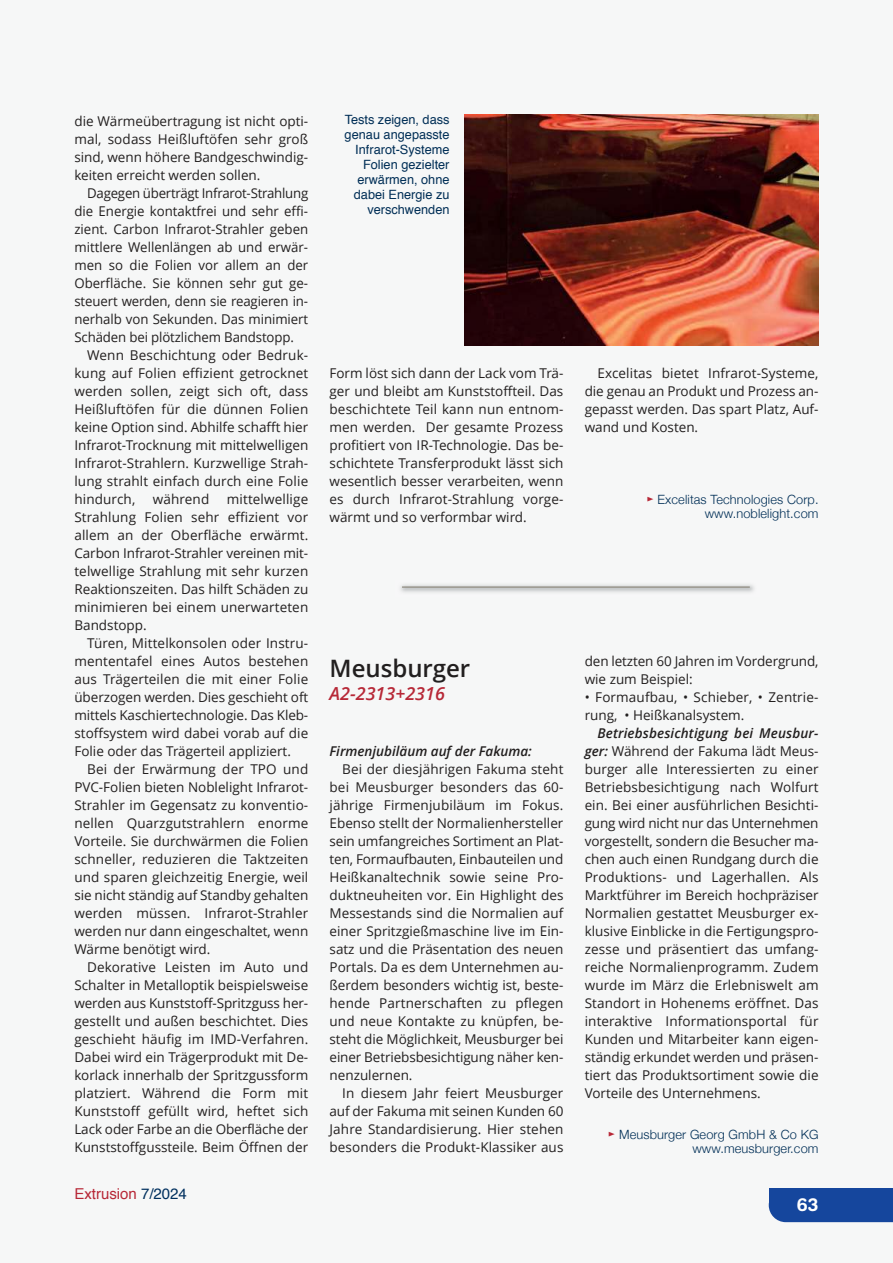
<style>
.page{position:relative;width:893px;height:1263px;background:#fff}
.page>*{position:absolute;margin:0;border:0;box-sizing:border-box;transform-origin:0 0}
.t1{font:600 24px "Open Sans";color:#221f1f}
.t2{font:italic 600 18px "Open Sans";color:#b72837}
.t3{font:700 18px "Helvetica Rounded";color:#fff}
.t4{font:15px "Helvetica";color:#b72837}
.t5{font:13.5px/18px "Open Sans";color:#221f1f;text-align:justify}
.t6{font:italic 600 13.5px "Open Sans";color:#221f1f}
.t7{font:12.75px/15px "Helvetica";color:#002e56;text-align:right}
.t8{font:300 12.75px/14.2px "Helvetica Neue";letter-spacing:.01em;color:#002e56;text-align:right}
.s1{color:#00305e}
.s2{font-family:"Arial Unicode MS";font-weight:400;color:#b72837}
.s3{font-weight:600;font-style:italic}
</style>
<div class="page">
<div style="left:769px;top:1205px;width:124px;height:17px;background:#15469d"></div>
<div style="left:769px;top:1188px;width:124px;height:17px;background:#15469d"></div>
<hr style="left:402px;top:587px;width:348px;height:1px;background:#807a6c">
<img style="left:465px;top:115px;width:354px;height:230px">
<p class="t5" style="left:74px;top:113px;width:235px">die Wärmeübertragung ist nicht opti&shy;mal, sodass Heißluftöfen sehr groß sind, wenn höhere Bandgeschwindig&shy;keiten erreicht werden sollen.</p>
<p class="t5" style="left:74px;top:185px;width:235px;text-indent:13px">Dagegen überträgt Infrarot-Strahlung die Energie kontaktfrei und sehr effi&shy;zient. Carbon Infrarot-Strahler geben mittlere Wellenlängen ab und erwär&shy;men so die Folien vor allem an der Oberfläche. Sie können sehr gut ge&shy;steuert werden, denn sie reagieren in&shy;nerhalb von Sekunden. Das minimiert Schäden bei plötzlichem Bandstopp.</p>
<p class="t5" style="left:74px;top:347px;width:235px;text-indent:13px">Wenn Beschichtung oder Bedru k&shy;kung auf Folien effizient getrocknet werden sollen, zeigt sich oft, dass Heißluftöfen für die dünnen Folien keine Option sind. Abhilfe schafft hier Infrarot-Trocknung mit mittelwelligen Infrarot-Strahlern. Kurzwellige Strah&shy;lung strahlt einfach durch eine Folie hindurch,</p>
<p class="t5" style="left:74px;top:491px;width:235px;text-indent:152px">mittelwellige Strahlung Folien sehr effizient vor allem an der Oberfläche erwärmt.<br>Carbon Infrarot-Strahler vereinen mit&shy;telwellige Strahlung mit sehr kurzen Reaktionszeiten. Das hilft Schäden zu minimieren bei einem unerwarteten Bandstopp.</p>
<p class="t5" style="left:74px;top:635px;width:235px;text-indent:13px">Türen, Mittelkonsolen oder Instru&shy;mententafel eines Autos bestehen aus Trägerteilen die mit einer Folie überzogen werden. Dies geschieht oft mittels Kaschiertechnologie. Das Kleb&shy;stoffsystem wird dabei vorab auf die Folie oder das Trägerteil appliziert.</p>
<p class="t5" style="left:74px;top:761px;width:235px;text-indent:13px">Bei der Erwärmung der TPO und PVC-Folien bieten Noblelight Infrarot-Strahler im Gegensatz zu konventio&shy;nellen Quarzgutstrahlern enorme Vorteile. Sie durchwärmen die Folien schneller, reduzieren die Taktzeiten und sparen gleichzeitig Energie, weil sie nicht ständig auf Standby gehalten werden müssen. Infrarot-Strahler werden nur dann eingeschaltet, wenn Wärme benötigt wird.</p>
<p class="t5" style="left:74px;top:959px;width:235px;text-indent:13px">Dekorative Leisten im Auto und Schalter in Metalloptik beispielsweise werden aus Kunststoff-Spritzguss her&shy;gestellt und außen beschichtet. Dies geschieht häufig im IMD-Verfahren.<br>Dabei wird ein Trägerprodukt mit De&shy;korlack innerhalb der Spritzgussform platziert. Während die Form mit Kunststoff gefüllt wird, heftet sich Lack oder Farbe an die Oberfläche der Kunststoffgussteile. Beim Öffnen der</p>
<p class="t5" style="left:153px;top:491px;width:58px">während</p>
<p class="t4" style="left:74px;top:1188px;width:114px">Extrusion <span class="s1">7/2024</span></p>
<p class="t7" style="left:345px;top:114px;width:106px">Tests zeigen, dass genau angepasste<br>Infrarot-Systeme<br>Folien gezielter erwärmen, ohne dabei Energie zu verschwenden</p>
<p class="t5" style="left:330px;top:365px;width:235px">Form löst sich dann der Lack vom Trä&shy;ger und bleibt am Kunststoffteil. Das beschichtete Teil kann nun entnom&shy;men werden. Der gesamte Prozess profitiert von IR-Technologie. Das be&shy;schichtete Transferprodukt lässt sich wesentlich besser verarbeiten, wenn es durch Infrarot-Strahlung vorge&shy;wärmt und so verformbar wird.</p>
<p class="t5" style="left:585px;top:365px;width:235px;text-indent:13px">Excelitas bietet Infrarot-Systeme, die genau an Produkt und Prozess an&shy;gepasst werden. Das spart Platz, Auf&shy;wand und Kosten.</p>
<p class="t8" style="left:646px;top:491px;width:174px"><span class="s2">►</span> Excelitas Technologies Corp. www.noblelight.com</p>
<h1 class="t1" style="left:330px;top:659px;width:142px">Meusburger</h1>
<h2 class="t2" style="left:330px;top:686px;width:117px">A2-2313+2316</h2>
<p class="t6" style="left:330px;top:746px;width:204px">Firmenjubiläum auf der Fakuma:</p>
<p class="t5" style="left:330px;top:761px;width:235px;text-indent:13px">Bei der diesjährigen Fakuma steht bei Meusburger besonders das 60- jährige Firmenjubiläum im Fokus.<br>Ebenso stellt der Normalienhersteller sein umfangreiches Sortiment an Plat&shy;ten, Formaufbauten, Einbauteilen und Heißkanaltechnik sowie seine Pro&shy;duktneuheiten vor. Ein Highlight des Messestands sind die Normalien auf einer Spritzgießmaschine live im Ein&shy;satz und die Präsentation des neuen Portals. Da es dem Unternehmen au&shy;ßerdem besonders wichtig ist, beste&shy;hende Partnerschaften zu pflegen und neue Kontakte zu knüpfen, be&shy;steht die Möglichkeit, Meusburger bei einer Betriebsbesichtigung näher ken&shy;nenzulernen.</p>
<p class="t5" style="left:330px;top:1085px;width:235px;text-indent:13px">In diesem Jahr feiert Meusburger auf der Fakuma mit seinen Kunden 60<br>Jahre Standardisierung. Hier stehen besonders die Produkt-Klassiker aus</p>
<p class="t5" style="left:585px;top:653px;width:235px">den letzten 60 Jahren im Vordergrund, wie zum Beispiel:</p>
<p class="t5" style="left:585px;top:689px;width:235px">• Formaufbau, • Schieber, • Zentrie&shy;rung, • Heißkanalsystem.</p>
<p class="t5" style="left:585px;top:725px;width:235px;text-indent:13px"><span class="s3">Betriebsbesichtigung bei Meusbur&shy;ger:</span> Während der Fakuma lädt Meus&shy;burger alle Interessierten zu einer Betriebsbesichtigung nach Wolfurt ein. Bei einer ausführlichen Besichti&shy;gung wird nicht nur das Unternehmen vorgestellt, sondern die Besucher ma&shy;chen auch einen Rundgang durch die Produktions- und Lagerhallen. Als Marktführer im Bereich hochpräziser Normalien gestattet Meusburger ex&shy;klusive Einblicke in die Fertigungspro&shy;zesse und präsentiert das umfang&shy;reiche Normalienprogramm. Zudem wurde im März die Erlebniswelt am Standort in Hohenems eröffnet. Das interaktive Informationsportal für Kunden und Mitarbeiter kann eigen&shy;ständig erkundet werden und präsen&shy;tiert das Produktsortiment sowie die Vorteile des Unternehmens.</p>
<p class="t8" style="left:608px;top:1126px;width:212px"><span class="s2">►</span> Meusburger Georg GmbH &amp; Co KG www.meusburger.com</p>
<h2 class="t3" style="left:797px;top:1194px;width:23px">63</h2>
</div>
